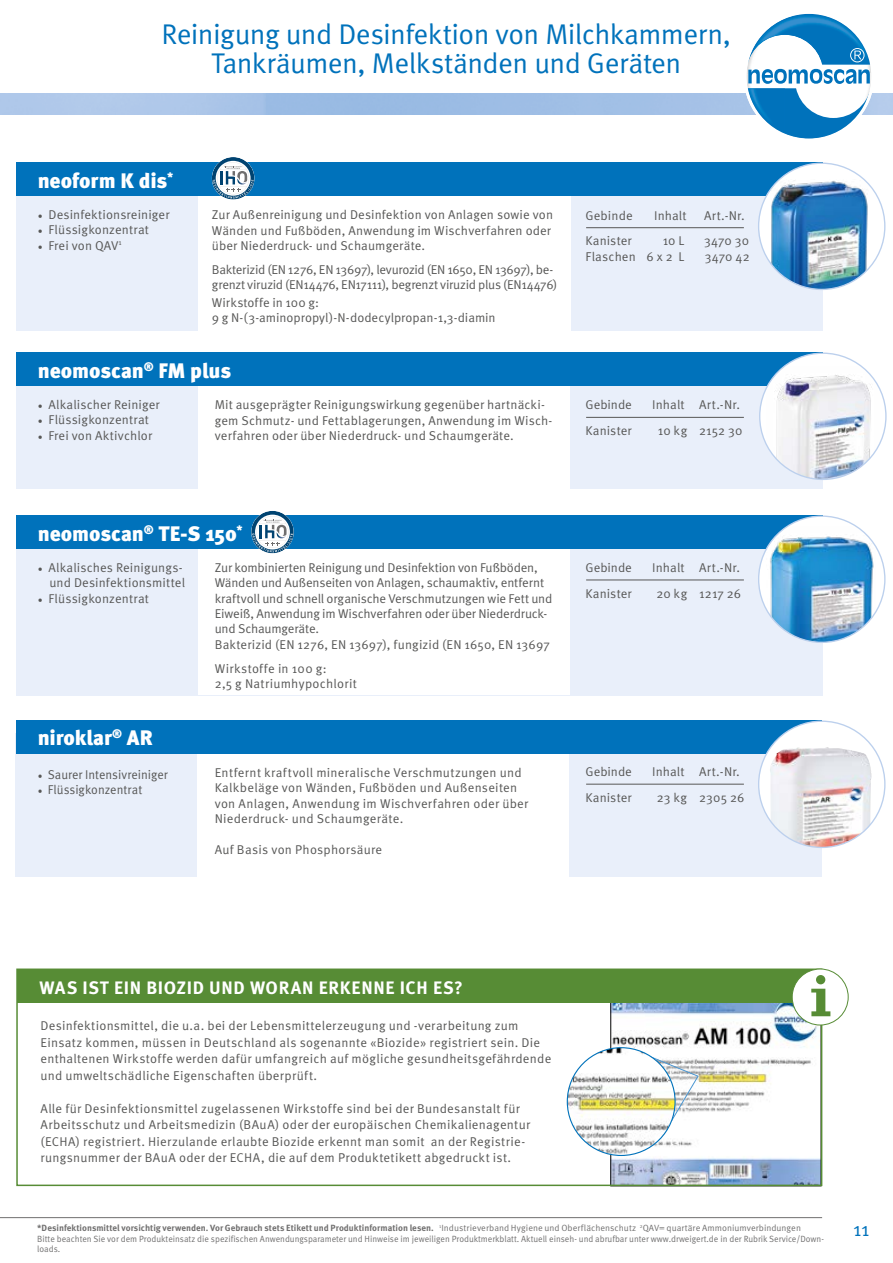
<style>
.page{position:relative;width:893px;height:1263px;background:#fff}
.page>*{position:absolute;margin:0;border:0;box-sizing:border-box;transform-origin:0 0}
.t1{font:28.5px/28.5px "Meta Pro";letter-spacing:-.025em;color:#0072bb;text-align:center}
.t2{font:900 21px "Meta Pro";letter-spacing:-.01em;color:#fff}
.t3{font:19.5px "Meta Pro";color:#0072bb}
.t4{font:700 18px "Meta Pro";letter-spacing:.035em;color:#fff}
.t5{font:12.75px/15.3px "Meta Pro";letter-spacing:.015em;color:#575756}
.t6{font:12.75px/15.3px "Meta Pro";letter-spacing:-.015em;color:#575756}
.t7{font:12.75px/15.3px "Meta Pro";letter-spacing:-.025em;color:#575756}
.t8{font:12.75px "Meta Pro";letter-spacing:.015em;color:#575756;scale:.96 1}
.t9{font:12.75px "Meta Pro";letter-spacing:-.005em;color:#575756}
.t10{font:9px/10.8px "Meta Pro";color:#706f6f}
.s1{font-family:"Minion Pro"}
.s2{font-weight:700}
</style>
<div class="page">
<hr style="left:0;top:1217px;width:822px;height:1px;background:#706f6f">
<img style="left:613px;top:1003px;width:206px;height:180px">
<svg style="left:746px;top:15px;width:126px;height:122px"></svg>
<div style="left:744px;top:11px;width:130px;height:130px;border:3px solid #fff;border-radius:50%"></div>
<div style="left:16px;top:528px;width:806px;height:167px;background:#e9effa"></div>
<div style="left:198px;top:548px;width:372px;height:147px;background:#fff"></div>
<div style="left:16px;top:515px;width:807px;height:34px;background:#0072bb"></div>
<div style="left:759px;top:516px;width:126px;height:126px;background:#fff;border-radius:50%"></div>
<img style="left:766px;top:525px;width:110px;height:117px">
<div style="left:16px;top:173px;width:806px;height:157px;background:#e9effa"></div>
<div style="left:198px;top:196px;width:372px;height:134px;background:#fff"></div>
<div style="left:16px;top:163px;width:806px;height:33px;background:#0072bb"></div>
<div style="left:759px;top:163px;width:126px;height:126px;background:#fff;border-radius:50%"></div>
<img style="left:771px;top:179px;width:98px;height:110px">
<div style="left:16px;top:365px;width:806px;height:124px;background:#e9effa"></div>
<div style="left:198px;top:386px;width:372px;height:103px;background:#fff"></div>
<div style="left:16px;top:352px;width:807px;height:34px;background:#0072bb"></div>
<div style="left:760px;top:353px;width:126px;height:126px;background:#fff;border-radius:50%"></div>
<img style="left:765px;top:366px;width:116px;height:113px">
<div style="left:16px;top:733px;width:806px;height:143px;background:#e9effa"></div>
<div style="left:197px;top:753px;width:371px;height:123px;background:#fff"></div>
<div style="left:16px;top:720px;width:805px;height:34px;background:#0072bb"></div>
<svg style="left:759px;top:721px;width:126px;height:126px"></svg>
<img style="left:780px;top:747px;width:46px;height:4px">
<div style="left:17px;top:969px;width:804px;height:34px;background:#578c35"></div>
<div style="left:16px;top:968px;width:806px;height:218px;border:2px solid #578c35"></div>
<div style="left:792px;top:969px;width:56px;height:56px;background:#fff;border-radius:50%"></div>
<div style="left:792px;top:968px;width:57px;height:57px;border:1px solid #578c35;border-radius:50%"></div>
<div style="left:816px;top:975px;width:9px;height:9px;background:#578c35;border-radius:50%"></div>
<svg style="left:811px;top:989px;width:19px;height:27px"></svg>
<hr style="left:586px;top:227px;width:158px;height:1px;background:#575756">
<hr style="left:586px;top:417px;width:158px;height:1px;background:#575756">
<hr style="left:586px;top:580px;width:158px;height:1px;background:#575756">
<hr style="left:586px;top:784px;width:158px;height:1px;background:#575756">
<svg style="left:650px;top:1056px;width:49px;height:65px"></svg>
<img style="left:567px;top:1048px;width:108px;height:107px;border-radius:54px">
<svg style="left:212px;top:157px;width:42px;height:43px"></svg>
<svg style="left:251px;top:511px;width:43px;height:42px"></svg>
<h1 class="t1" style="left:162px;top:18px;width:571px">Reinigung und Desinfektion von Milchkammern,<br>Tankräumen, Melkständen und Geräten</h1>
<h2 class="t2" style="left:38px;top:164px;width:137px">neoform K dis<sup>*</sup></h2>
<p class="t5" style="left:38px;top:206px;width:133px"><span class="s1">•</span> Desinfektionsreiniger</p>
<p class="t5" style="left:38px;top:222px;width:113px"><span class="s1">•</span> Flüssigkonzentrat</p>
<p class="t5" style="left:38px;top:237px;width:86px"><span class="s1">•</span> Frei von QAV<sup>1</sup></p>
<p class="t5" style="left:212px;top:206px;width:343px">Zur Außenreinigung und Desinfektion von Anlagen sowie von<br>Wänden und Fußböden, Anwendung im Wischverfahren oder über Niederdruck- und Schaumgeräte.</p>
<p class="t7" style="left:212px;top:261px;width:347px">Bakterizid (EN 1276, EN 13697), levurozid (EN 1650, EN 13697), be&shy;grenzt viruzid (EN14476, EN17111), begrenzt viruzid plus (EN14476)</p>
<p class="t5" style="left:212px;top:294px;width:285px">Wirkstoffe in 100 g:<br>9 g N-(3-aminopropyl)-N-dodecylpropan-1,3-diamin</p>
<h2 class="t2" style="left:38px;top:354px;width:195px">neomoscan<sup>®</sup> FM plus</h2>
<p class="t5" style="left:38px;top:396px;width:124px"><span class="s1">•</span> Alkalischer Reiniger</p>
<p class="t5" style="left:38px;top:411px;width:113px"><span class="s1">•</span> Flüssigkonzentrat</p>
<p class="t5" style="left:38px;top:427px;width:116px"><span class="s1">•</span> Frei von Aktivchlor</p>
<p class="t5" style="left:215px;top:396px;width:339px">Mit ausgeprägter Reinigungswirkung gegenüber hartnäcki&shy;gem Schmutz- und Fettablagerungen, Anwendung im Wisch&shy;verfahren oder über Niederdruck- und Schaumgeräte.</p>
<p class="t5" style="left:585px;top:207px;width:49px">Gebinde</p>
<p class="t5" style="left:654px;top:207px;width:34px">Inhalt</p>
<p class="t5" style="left:704px;top:207px;width:42px">Art.-Nr.</p>
<p class="t5" style="left:585px;top:232px;width:48px">Kanister</p>
<p class="t5" style="left:663px;top:232px;width:23px">10 L</p>
<p class="t5" style="left:704px;top:232px;width:47px">3470 30</p>
<p class="t5" style="left:585px;top:248px;width:100px">Flaschen 6 x 2 L</p>
<p class="t5" style="left:705px;top:248px;width:47px">3470 42</p>
<p class="t9" style="left:585px;top:395px;width:48px">Gebinde</p>
<p class="t5" style="left:652px;top:397px;width:89px">Inhalt Art.-Nr.</p>
<p class="t5" style="left:585px;top:422px;width:48px">Kanister</p>
<p class="t5" style="left:658px;top:422px;width:86px">10 kg 2152 30</p>
<h2 class="t2" style="left:38px;top:516px;width:207px">neomoscan<sup>®</sup> TE-S 150<sup>*</sup></h2>
<p class="t5" style="left:38px;top:559px;width:149px;text-align:right"><span class="s1">•</span> Alkalisches Reinigungs&shy;und Desinfektionsmittel</p>
<p class="t5" style="left:38px;top:590px;width:113px"><span class="s1">•</span> Flüssigkonzentrat</p>
<h2 class="t2" style="left:38px;top:721px;width:116px">niroklar<sup>®</sup> AR</h2>
<p class="t8" style="left:38px;top:765px;width:137px"><span class="s1">•</span> Saurer Intensivreiniger</p>
<p class="t8" style="left:38px;top:780px;width:110px"><span class="s1">•</span> Flüssigkonzentrat</p>
<p class="t6" style="left:215px;top:559px;width:339px">Zur kombinierten Reinigung und Desinfektion von Fußböden, Wänden und Außenseiten von Anlagen, schaumaktiv, entfernt kraftvoll und schnell organische Verschmutzungen wie Fett und Eiweiß, Anwendung im Wischverfahren oder über Niederdruck&shy;und Schaumgeräte.<br>Bakterizid (EN 1276, EN 13697), fungizid (EN 1650, EN 13697</p>
<p class="t5" style="left:215px;top:660px;width:144px">Wirkstoffe in 100 g:<br>2,5 g Natriumhypochlorit</p>
<p class="t5" style="left:215px;top:764px;width:315px">Entfernt kraftvoll mineralische Verschmutzungen und Kalkbeläge von Wänden, Fußböden und Außenseiten von Anlagen, Anwendung im Wischverfahren oder über Niederdruck- und Schaumgeräte.</p>
<p class="t5" style="left:215px;top:841px;width:169px">Auf Basis von Phosphorsäure</p>
<p class="t9" style="left:585px;top:558px;width:48px">Gebinde</p>
<p class="t5" style="left:652px;top:559px;width:89px">Inhalt Art.-Nr.</p>
<p class="t5" style="left:585px;top:585px;width:48px">Kanister</p>
<p class="t5" style="left:656px;top:585px;width:86px">20 kg 1217 26</p>
<p class="t9" style="left:585px;top:762px;width:48px">Gebinde</p>
<p class="t5" style="left:652px;top:763px;width:89px">Inhalt Art.-Nr.</p>
<p class="t5" style="left:585px;top:789px;width:48px">Kanister</p>
<p class="t5" style="left:657px;top:789px;width:89px">23 kg 2305 26</p>
<h3 class="t4" style="left:40px;top:973px;width:425px">WAS IST EIN BIOZID UND WORAN ERKENNE ICH ES?</h3>
<p class="t5" style="left:41px;top:1017px;width:512px;line-height:16.5px">Desinfektionsmittel, die u.a. bei der Lebensmittelerzeugung und -verarbeitung zum Einsatz kommen, müssen in Deutschland als sogenannte «Biozide» registriert sein. Die enthaltenen Wirkstoffe werden dafür umfangreich auf mögliche gesundheitsgefährdende und umweltschädliche Eigenschaften überprüft.</p>
<p class="t5" style="left:41px;top:1099px;width:491px;line-height:16.5px">Alle für Desinfektionsmittel zugelassenen Wirkstoffe sind bei der Bundesanstalt für Arbeitsschutz und Arbeitsmedizin (BAuA) oder der europäischen Chemikalienagentur (ECHA) registriert. Hierzulande erlaubte Biozide erkennt man somit an der Registrie&shy;rungsnummer der BAuA oder der ECHA, die auf dem Produktetikett abgedruckt ist.</p>
<p class="t10" style="left:37px;top:1222px;width:788px"><span class="s2">*Desinfektionsmittel vorsichtig verwenden. Vor Gebrauch stets Etikett und Produktinformation lesen.</span> <sup>1</sup>Industrieverband Hygiene und Oberflächenschutz <sup>2</sup>QAV= quartäre Ammoniumverbindungen<br>Bitte beachten Sie vor dem Produkteinsatz die spezifischen Anwendungsparameter und Hinweise im jeweiligen Produktmerkblatt. Aktuell einseh- und abrufbar unter www.drweigert.de in der Rubrik Service/Down&shy;loads.</p>
<h3 class="t3" style="left:853px;top:1215px;width:18px">11</h3>
</div>
